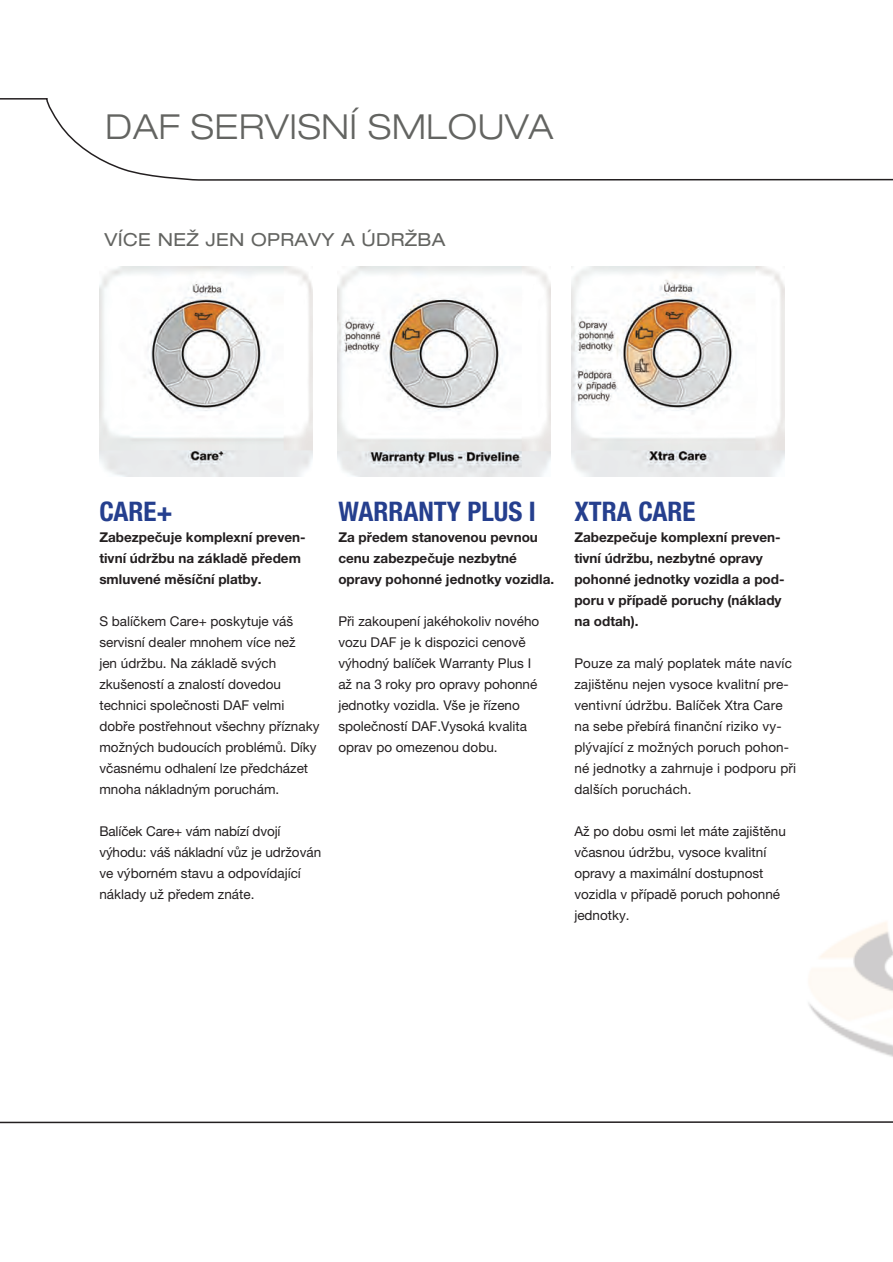
<style>
.page{position:relative;width:893px;height:1262px;background:#fff}
.page>*{position:absolute;margin:0;border:0;box-sizing:border-box;transform-origin:0 0}
.t1{font:300 expanded 34.5px "Helvetica Neue LT Pro";letter-spacing:.02em;color:#636461}
.t2{font:700 condensed 27px "Helvetica Neue LT Pro";color:#253f8e}
.t3{font:expanded 18px "Helvetica Neue LT Pro";letter-spacing:.02em;color:#636461}
.t4{font:13.5px/21px "Helvetica Neue LT Pro";color:#231f20}
.t5{font:700 13.5px/21px "Helvetica Neue LT Pro";color:#231f20}
</style>
<div class="page">
<img style="left:808px;top:922px;width:85px;height:135px">
<svg style="left:0;top:98px;width:893px;height:83px"></svg>
<svg style="left:0;top:1121px;width:893px;height:3px"></svg>
<img style="left:100px;top:266px;width:213px;height:210px">
<img style="left:337px;top:266px;width:214px;height:211px">
<img style="left:571px;top:266px;width:214px;height:211px">
<p class="t1" style="left:106px;top:114px;width:449px">DAF SERVISNÍ SMLOUVA</p>
<p class="t3" style="left:105px;top:233px;width:343px">VÍCE NEŽ JEN OPRAVY A ÚDRŽBA</p>
<p class="t2" style="left:99px;top:501px;width:75px">CARE+</p>
<p class="t5" style="left:99px;top:527px;width:208px">Zabezpečuje komplexní preven&shy;tivní údržbu na základě předem smluvené měsíční platby.</p>
<p class="t4" style="left:99px;top:612px;width:222px">S balíčkem Care+ poskytuje váš servisní dealer mnohem více než<br>jen údržbu. Na základě svých zkušeností a znalostí dovedou technici společnosti DAF velmi dobře postřehnout všechny příznaky možných budoucích problémů. Díky včasnému odhalení lze předcházet mnoha nákladným poruchám.</p>
<p class="t4" style="left:99px;top:822px;width:223px">Balíček Care+ vám nabízí dvojí výhodu: váš nákladní vůz je udržován ve výborném stavu a odpovídající náklady už předem znáte.</p>
<p class="t2" style="left:338px;top:501px;width:199px">WARRANTY PLUS I</p>
<p class="t5" style="left:338px;top:527px;width:217px">Za předem stanovenou pevnou cenu zabezpečuje nezbytné opravy pohonné jednotky vozidla.</p>
<p class="t4" style="left:338px;top:612px;width:203px">Při zakoupení jakéhokoliv nového vozu DAF je k dispozici cenově výhodný balíček Warranty Plus I až na 3 roky pro opravy pohonné jednotky vozidla. Vše je řízeno společností DAF.Vysoká kvalita oprav po omezenou dobu.</p>
<p class="t2" style="left:574px;top:501px;width:122px">XTRA CARE</p>
<p class="t5" style="left:574px;top:527px;width:212px">Zabezpečuje komplexní preven&shy;tivní údržbu, nezbytné opravy pohonné jednotky vozidla a pod&shy;poru v případě poruchy (náklady na odtah).</p>
<p class="t4" style="left:574px;top:654px;width:223px">Pouze za malý poplatek máte navíc zajištěnu nejen vysoce kvalitní pre&shy;ventivní údržbu. Balíček Xtra Care na sebe přebírá finanční riziko vy&shy;plývající z možných poruch pohon&shy;né jednotky a zahrnuje i podporu při dalších poruchách.</p>
<p class="t4" style="left:574px;top:822px;width:213px">Až po dobu osmi let máte zajištěnu včasnou údržbu, vysoce kvalitní opravy a maximální dostupnost vozidla v případě poruch pohonné jednotky.</p>
</div>
